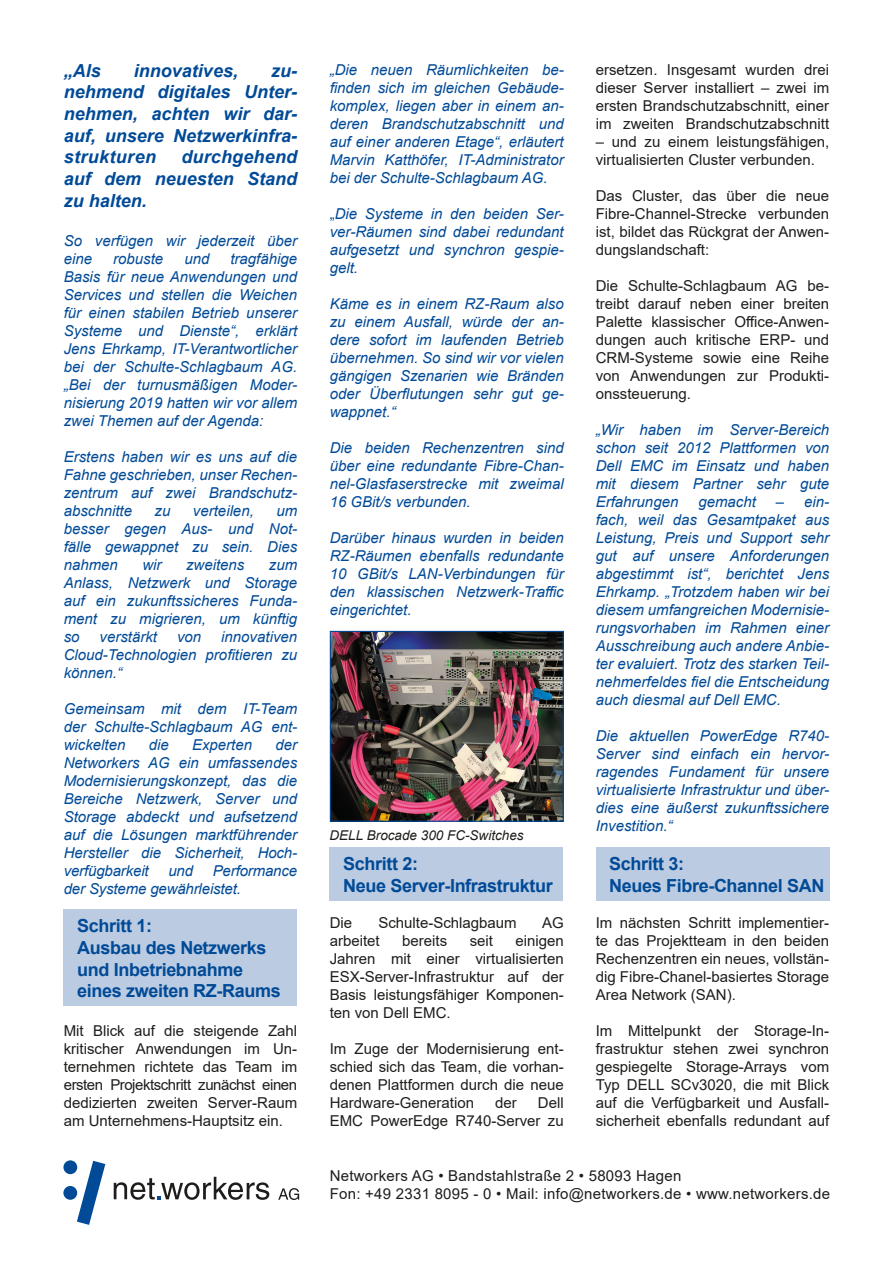
<style>
.page{position:relative;width:893px;height:1263px;background:#fff}
.page>*{position:absolute;margin:0;border:0;box-sizing:border-box;transform-origin:0 0}
.Fließtext_Arial_regu{font:italic 700 18px/21.6px "Arial";color:#004a97;text-align:justify}
.Fließtext_Arial_regu-2{font:700 18px/21.6px "Arial";letter-spacing:-.02em;color:#004a97}
.Fließtext_Arial_regu-3{font:italic 15px/18px "Arial";color:#004a97;text-align:justify}
.Fließtext_Arial_regu-4{font:15px/18px "Arial";color:#1d1d1b;text-align:justify}
.Fließtext_Arial_regu-5{font:italic 13.5px "Arial";color:#1d1d1b}
.s1{font-style:normal}
</style>
<div class="page">
<div style="left:64px;top:909px;width:233px;height:97px;background:#bbcbe1"></div>
<div style="left:596px;top:847px;width:233px;height:54px;background:#bbcbe1"></div>
<div style="left:330px;top:847px;width:233px;height:54px;background:#bbcbe1"></div>
<img style="left:332px;top:633px;width:230px;height:187px">
<div style="left:330px;top:631px;width:234px;height:191px;border:1px solid #004a97"></div>
<svg style="left:77px;top:1161px;width:28px;height:64px"></svg>
<div style="left:63px;top:1186px;width:14px;height:14px;background:#004a97;border-radius:50%"></div>
<svg style="left:278px;top:1188px;width:21px;height:12px"></svg>
<svg style="left:114px;top:1177px;width:155px;height:23px"></svg>
<div style="left:63px;top:1160px;width:14px;height:14px;background:#004a97;border-radius:50%"></div>
<p class="Fließtext_Arial_regu" style="left:64px;top:60px;width:39px">„Als</p>
<p class="Fließtext_Arial_regu" style="left:134px;top:60px;width:106px">innovatives,</p>
<p class="Fließtext_Arial_regu" style="left:64px;top:60px;width:235px;text-indent:207px">zu&shy;nehmend digitales Unter&shy;nehmen, achten wir dar&shy;auf, unsere Netzwerkinfra&shy;strukturen</p>
<p class="Fließtext_Arial_regu" style="left:64px;top:147px;width:235px;text-indent:118px">durchgehend auf dem neuesten Stand zu halten.</p>
<p class="Fließtext_Arial_regu-3" style="left:64px;top:232px;width:235px">So verfügen wir jederzeit über eine</p>
<p class="Fließtext_Arial_regu-3" style="left:64px;top:250px;width:235px;text-indent:167px">tragfähige Basis für neue Anwendungen und Services und stellen die Weichen für einen stabilen Betrieb unserer Systeme und Dienste“, erklärt Jens Ehrkamp, IT-Verantwortlicher bei der Schulte-Schlagbaum AG. „Bei der turnusmäßigen Moder&shy;nisierung 2019 hatten wir vor allem zwei Themen auf der Agenda:</p>
<p class="Fließtext_Arial_regu-3" style="left:64px;top:448px;width:235px">Erstens haben wir es uns auf die Fahne geschrieben, unser Rechen&shy;zentrum auf zwei Brandschutz&shy;abschnitte</p>
<p class="Fließtext_Arial_regu-3" style="left:113px;top:250px;width:52px">robuste</p>
<p class="Fließtext_Arial_regu-3" style="left:184px;top:250px;width:27px">und</p>
<p class="Fließtext_Arial_regu-3" style="left:155px;top:502px;width:17px">zu</p>
<p class="Fließtext_Arial_regu-3" style="left:193px;top:502px;width:62px">verteilen,</p>
<p class="Fließtext_Arial_regu-3" style="left:64px;top:502px;width:235px;text-indent:213px">um besser gegen Aus- und Not&shy;fälle gewappnet zu sein. Dies nahmen</p>
<p class="Fließtext_Arial_regu-3" style="left:142px;top:556px;width:21px">wir</p>
<p class="Fließtext_Arial_regu-3" style="left:186px;top:556px;width:60px">zweitens</p>
<p class="Fließtext_Arial_regu-3" style="left:64px;top:556px;width:235px;text-indent:205px">zum Anlass, Netzwerk und Storage auf ein zukunftssicheres Funda&shy;ment zu migrieren, um künftig so</p>
<p class="Fließtext_Arial_regu-3" style="left:64px;top:628px;width:235px;text-indent:158px">innovativen Cloud-Technologien profitieren zu können.“</p>
<p class="Fließtext_Arial_regu-3" style="left:64px;top:700px;width:235px">Gemeinsam mit dem IT-Team der Schulte-Schlagbaum AG ent&shy;wickelten</p>
<p class="Fließtext_Arial_regu-3" style="left:100px;top:628px;width:59px">verstärkt</p>
<p class="Fließtext_Arial_regu-3" style="left:177px;top:628px;width:26px">von</p>
<p class="Fließtext_Arial_regu-3" style="left:64px;top:736px;width:235px;text-indent:212px">der Networkers AG ein umfassendes Modernisierungskonzept, das die Bereiche Netzwerk, Server und Storage abdeckt und aufsetzend auf die Lösungen marktführender Hersteller die Sicherheit, Hoch&shy;verfügbarkeit</p>
<p class="Fließtext_Arial_regu-3" style="left:149px;top:736px;width:22px">die</p>
<p class="Fließtext_Arial_regu-3" style="left:192px;top:736px;width:62px">Experten</p>
<p class="Fließtext_Arial_regu-3" style="left:64px;top:862px;width:235px;text-indent:149px">Performance der Systeme gewährleistet.</p>
<p class="Fließtext_Arial_regu-2" style="left:77px;top:915px;width:76px">Schritt 1:</p>
<p class="Fließtext_Arial_regu-2" style="left:77px;top:937px;width:205px">Ausbau des Netzwerks und Inbetriebnahme eines zweiten RZ-Raums</p>
<p class="Fließtext_Arial_regu-4" style="left:64px;top:1022px;width:235px">Mit Blick auf die steigende Zahl kritischer Anwendungen im Un&shy;ternehmen richtete das Team im ersten Projektschritt zunächst einen dedizierten zweiten Server-Raum am Unternehmens-Hauptsitz ein.</p>
<p class="Fließtext_Arial_regu-3" style="left:168px;top:862px;width:26px">und</p>
<p class="Fließtext_Arial_regu-3" style="left:330px;top:61px;width:235px">„Die neuen Räumlichkeiten be&shy;finden sich im gleichen Gebäude&shy;komplex, liegen aber in einem an&shy;deren Brandschutzabschnitt und auf einer anderen Etage“, erläutert Marvin Katthöfer, IT-Administrator bei der Schulte-Schlagbaum AG.</p>
<p class="Fließtext_Arial_regu-3" style="left:330px;top:205px;width:235px"><span class="s1">„</span>Die Systeme in den beiden Ser&shy;ver-Räumen sind dabei redundant aufgesetzt und synchron gespie&shy;gelt.</p>
<p class="Fließtext_Arial_regu-3" style="left:330px;top:295px;width:235px">Käme es in einem RZ-Raum also zu einem Ausfall, würde der an&shy;dere sofort im laufenden Betrieb übernehmen. So sind wir vor vielen gängigen Szenarien wie Bränden oder Überflutungen sehr gut ge&shy;wappnet.“</p>
<p class="Fließtext_Arial_regu-3" style="left:330px;top:439px;width:235px">Die beiden Rechenzentren sind über eine redundante Fibre-Chan&shy;nel-Glasfaserstrecke mit zweimal 16 GBit/s verbunden.</p>
<p class="Fließtext_Arial_regu-3" style="left:330px;top:529px;width:235px">Darüber hinaus wurden in beiden RZ-Räumen ebenfalls redundante 10 GBit/s LAN-Verbindungen für den klassischen Netzwerk-Traffic eingerichtet.</p>
<p class="Fließtext_Arial_regu-5" style="left:330px;top:827px;width:196px">DELL Brocade 300 FC-Switches</p>
<p class="Fließtext_Arial_regu-2" style="left:343px;top:853px;width:76px">Schritt 2:</p>
<p class="Fließtext_Arial_regu-2" style="left:343px;top:875px;width:211px">Neue Server-Infrastruktur</p>
<p class="Fließtext_Arial_regu-4" style="left:330px;top:914px;width:24px">Die</p>
<p class="Fließtext_Arial_regu-4" style="left:378px;top:914px;width:140px">Schulte-Schlagbaum</p>
<p class="Fließtext_Arial_regu-4" style="left:542px;top:914px;width:23px">AG</p>
<p class="Fließtext_Arial_regu-4" style="left:330px;top:932px;width:52px">arbeitet</p>
<p class="Fließtext_Arial_regu-4" style="left:402px;top:932px;width:47px">bereits</p>
<p class="Fließtext_Arial_regu-4" style="left:470px;top:932px;width:25px">seit</p>
<p class="Fließtext_Arial_regu-4" style="left:330px;top:932px;width:235px;text-indent:186px">einigen Jahren mit einer virtualisierten ESX-Server-Infrastruktur auf der Basis leistungsfähiger Komponen&shy;ten von Dell EMC.</p>
<p class="Fließtext_Arial_regu-4" style="left:330px;top:1040px;width:235px">Im Zuge der Modernisierung ent&shy;schied sich das Team, die vorhan&shy;denen Plattformen durch die neue Hardware-Generation</p>
<p class="Fließtext_Arial_regu-4" style="left:330px;top:1094px;width:235px;text-align:right">Dell<br>EMC PowerEdge R740-Server zu</p>
<p class="Fließtext_Arial_regu-4" style="left:495px;top:1094px;width:23px">der</p>
<p class="Fließtext_Arial_regu-4" style="left:596px;top:60px;width:235px">ersetzen. Insgesamt wurden drei dieser Server installiert – zwei im ersten Brandschutzabschnitt, einer im zweiten Brandschutzabschnitt</p>
<p class="Fließtext_Arial_regu-4" style="left:596px;top:132px;width:235px">– und zu einem leistungsfähigen, virtualisierten Cluster verbunden.</p>
<p class="Fließtext_Arial_regu-4" style="left:596px;top:186px;width:235px">Das Cluster, das über die neue Fibre-Channel-Strecke verbunden ist, bildet das Rückgrat der Anwen&shy;dungslandschaft:</p>
<p class="Fließtext_Arial_regu-4" style="left:596px;top:276px;width:235px">Die Schulte-Schlagbaum AG be&shy;treibt darauf neben einer breiten Palette klassischer Office-Anwen&shy;dungen auch kritische ERP- und CRM-Systeme sowie eine Reihe von Anwendungen zur Produkti&shy;onssteuerung.</p>
<p class="Fließtext_Arial_regu-3" style="left:596px;top:421px;width:235px">„Wir haben im Server-Bereich schon seit 2012 Plattformen von Dell EMC im Einsatz und haben mit diesem Partner sehr gute Erfahrungen</p>
<p class="Fließtext_Arial_regu-3" style="left:596px;top:493px;width:235px;text-indent:180px">– ein&shy;fach, weil das Gesamtpaket aus Leistung, Preis und Support sehr gut auf unsere Anforderungen abgestimmt ist“, berichtet Jens Ehrkamp. „Trotzdem haben wir bei diesem umfangreichen Modernisie&shy;rungsvorhaben im Rahmen einer Ausschreibung auch andere Anbie&shy;ter evaluiert. Trotz des starken Teil&shy;nehmerfeldes fiel die Entscheidung auch diesmal auf Dell EMC.</p>
<p class="Fließtext_Arial_regu-3" style="left:596px;top:727px;width:235px">Die aktuellen PowerEdge R740- Server sind einfach ein hervor&shy;ragendes Fundament für unsere virtualisierte Infrastruktur und über&shy;dies eine äußerst zukunftssichere Investition.“</p>
<p class="Fließtext_Arial_regu-2" style="left:609px;top:853px;width:76px">Schritt 3:</p>
<p class="Fließtext_Arial_regu-2" style="left:609px;top:875px;width:217px">Neues Fibre-Channel SAN</p>
<p class="Fließtext_Arial_regu-4" style="left:596px;top:914px;width:235px">Im nächsten Schritt implementier&shy;te das Projektteam in den beiden Rechenzentren ein neues, vollstän&shy;dig Fibre-Chanel-basiertes Storage Area Network (SAN).</p>
<p class="Fließtext_Arial_regu-4" style="left:596px;top:1022px;width:235px">Im Mittelpunkt der Storage-In&shy;frastruktur stehen zwei synchron gespiegelte Storage-Arrays vom Typ DELL SCv3020, die mit Blick auf die Verfügbarkeit und Ausfall&shy;sicherheit ebenfalls redundant auf</p>
<p class="Fließtext_Arial_regu-3" style="left:698px;top:493px;width:59px">gemacht</p>
<p class="Fließtext_Arial_regu-4" style="left:330px;top:1167px;width:353px">Networkers AG • Bandstahlstraße 2 • 58093 Hagen</p>
<p class="Fließtext_Arial_regu-4" style="left:330px;top:1185px;width:502px">Fon: +49 2331 8095 - 0 • Mail: info@networkers.de • www.networkers.de</p>
</div>
